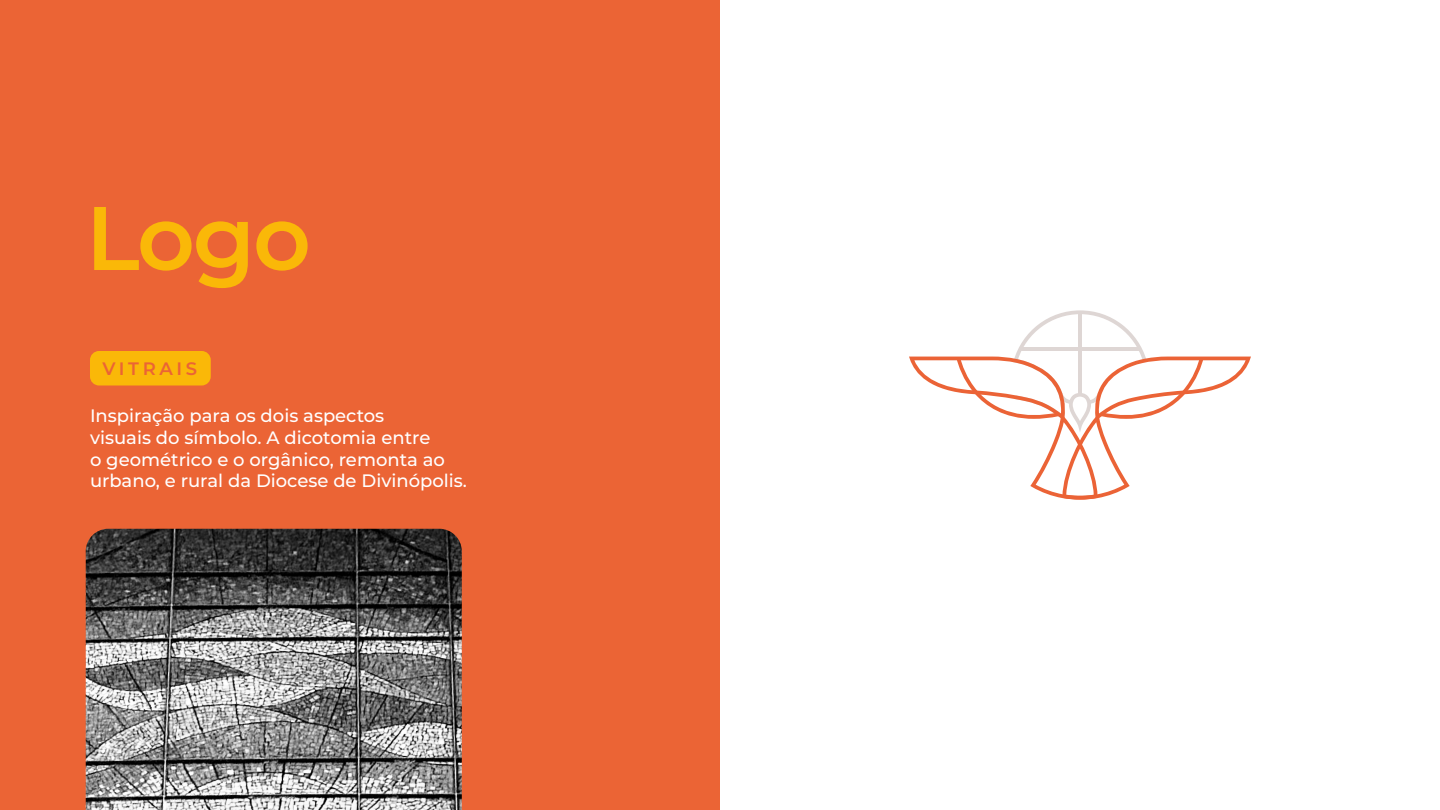
<style>
.page{position:relative;width:1440px;height:810px;background:#fff}
.page>*{position:absolute;margin:0;border:0;box-sizing:border-box;transform-origin:0 0}
.t1{font:600 90px "Montserrat Alternates";color:#fab808}
.t2{font:500 18px/21.6px "Montserrat";color:#fff}
.t3{font:600 18px "Montserrat";letter-spacing:.2em;color:#eb6435}
</style>
<div class="page">
<div style="left:0;top:0;width:720px;height:810px;background:#eb6435"></div>
<div style="left:90px;top:351px;width:121px;height:35px;background:#fab808;border-radius:9px"></div>
<svg style="left:909px;top:310px;width:342px;height:190px"></svg>
<img style="left:86px;top:529px;width:376px;height:281px">
<p class="t1" style="left:86px;top:174px;width:227px">Logo</p>
<p class="t3" style="left:102px;top:356px;width:96px">VITRAIS</p>
<p class="t2" style="left:90px;top:405px;width:379px">Inspiração para os dois aspectos<br>visuais do símbolo. A dicotomia entre<br>o geométrico e o orgânico, remonta ao urbano, e rural da Diocese de Divinópolis.</p>
</div>
